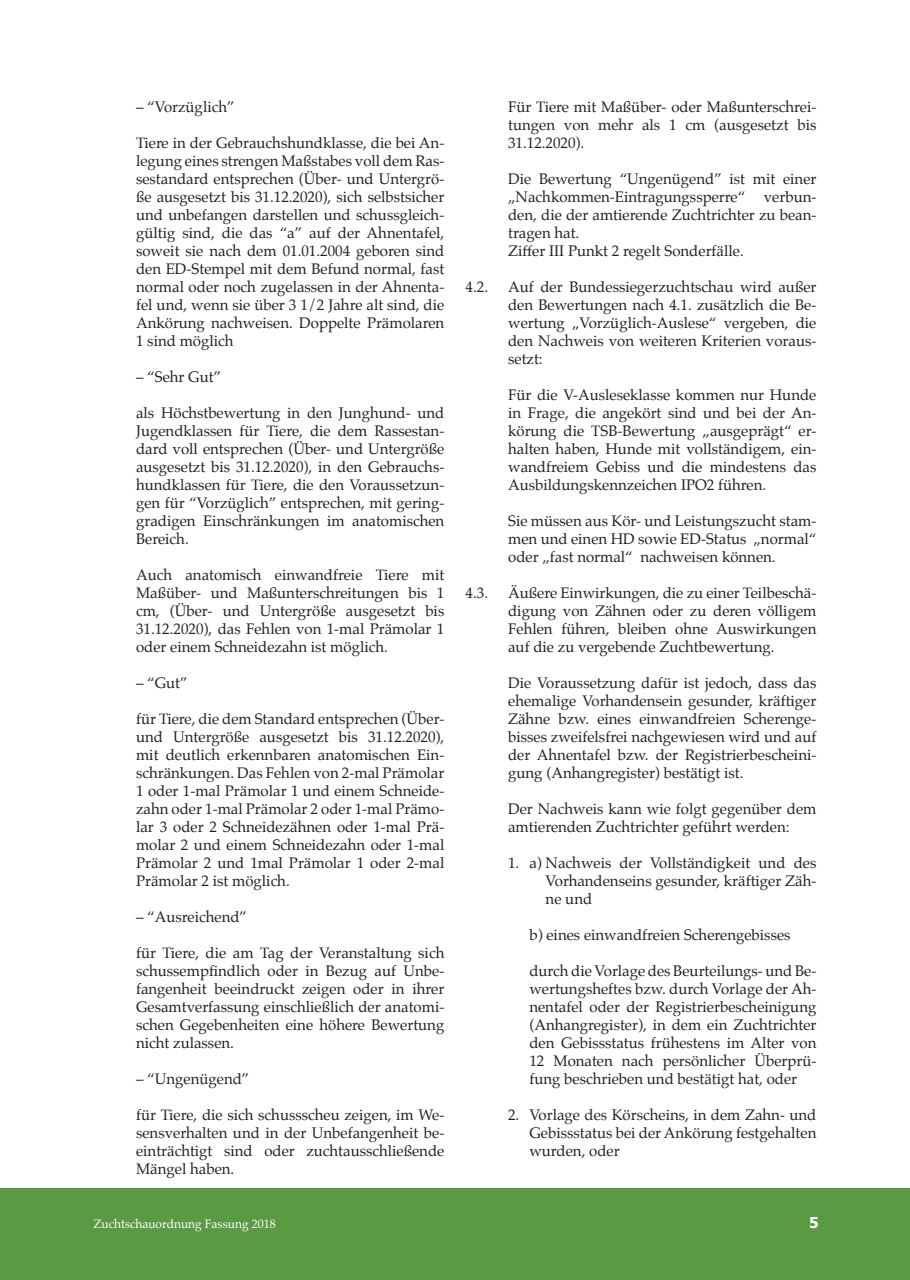
<style>
.page{position:relative;width:910px;height:1280px;background:#fff}
.page>*{position:absolute;margin:0;border:0;box-sizing:border-box;transform-origin:0 0}
.t1{font:15px/18px "Palatino";color:#231f20;text-align:justify}
.t2{font:700 15px "Tahoma";color:#fff}
.t3{font:12px "Palatino";color:#fff}
</style>
<div class="page">
<div style="left:0;top:1188px;width:910px;height:92px;background:#5a9a43"></div>
<p class="t1" style="left:136px;top:97px;width:100px">– “Vorzüglich”</p>
<p class="t1" style="left:136px;top:133px;width:310px">Tiere in der Gebrauchshundklasse, die bei An&shy;legung eines strengen Maßstabes voll dem Ras&shy;sestandard entsprechen (Über- und Untergrö&shy;ße ausgesetzt bis 31.12.2020), sich selbstsicher und unbefangen darstellen und schussgleich&shy;gültig sind, die das “a” auf der Ahnentafel, soweit sie nach dem 01.01.2004 geboren sind den ED-Stempel mit dem Befund normal, fast normal oder noch zugelassen in der Ahnenta&shy;fel und, wenn sie über 3 1/2 Jahre alt sind, die Ankörung nachweisen. Doppelte Prämolaren 1 sind möglich</p>
<p class="t1" style="left:136px;top:367px;width:87px">– “Sehr Gut”</p>
<p class="t1" style="left:136px;top:403px;width:310px">als Höchstbewertung in den Junghund- und Jugendklassen für Tiere, die dem Rassestan&shy;dard voll entsprechen (Über- und Untergröße ausgesetzt bis 31.12.2020), in den Gebrauchs&shy;hundklassen für Tiere, die den Voraussetzun&shy;gen für “Vorzüglich” entsprechen, mit gering&shy;gradigen Einschränkungen im anatomischen Bereich.</p>
<p class="t1" style="left:136px;top:565px;width:310px">Auch anatomisch einwandfreie Tiere mit Maßüber- und Maßunterschreitungen bis 1 cm, (Über- und Untergröße ausgesetzt bis 31.12.2020), das Fehlen von 1-mal Prämolar 1 oder einem Schneidezahn ist möglich.</p>
<p class="t1" style="left:136px;top:673px;width:53px">– “Gut”</p>
<p class="t1" style="left:136px;top:709px;width:310px">für Tiere, die dem Standard entsprechen (Über&shy;und Untergröße ausgesetzt bis 31.12.2020), mit deutlich erkennbaren anatomischen Ein&shy;schränkungen. Das Fehlen von 2-mal Prämolar 1 oder 1-mal Prämolar 1 und einem Schneide&shy;zahn oder 1-mal Prämolar 2 oder 1-mal Prämo&shy;lar 3 oder 2 Schneidezähnen oder 1-mal Prä&shy;molar 2 und einem Schneidezahn oder 1-mal Prämolar 2 und 1mal Prämolar 1 oder 2-mal Prämolar 2 ist möglich.</p>
<p class="t1" style="left:136px;top:907px;width:113px">– “Ausreichend”</p>
<p class="t1" style="left:136px;top:943px;width:310px">für Tiere, die am Tag der Veranstaltung sich schussempfindlich oder in Bezug auf Unbe&shy;fangenheit beeindruckt zeigen oder in ihrer Gesamtverfassung einschließlich der anatomi&shy;schen Gegebenheiten eine höhere Bewertung nicht zulassen.</p>
<p class="t1" style="left:136px;top:1069px;width:115px">– “Ungenügend”</p>
<p class="t1" style="left:136px;top:1105px;width:310px">für Tiere, die sich schussscheu zeigen, im We&shy;sensverhalten und in der Unbefangenheit be&shy;einträchtigt sind oder zuchtausschließende Mängel haben.</p>
<p class="t1" style="left:508px;top:97px;width:310px">Für Tiere mit Maßüber- oder Maßunterschrei&shy;tungen von mehr als 1 cm (ausgesetzt bis 31.12.2020).</p>
<p class="t1" style="left:508px;top:169px;width:310px;text-align:left">Die Bewertung “Ungenügend” ist mit einer „Nachkommen-Eintragungssperre“ verbun&shy;den, die der amtierende Zuchtrichter zu bean&shy;tragen hat.<br>Ziffer III Punkt 2 regelt Sonderfälle.</p>
<p class="t1" style="left:466px;top:277px;width:24px">4.2.</p>
<p class="t1" style="left:508px;top:277px;width:310px">Auf der Bundessiegerzuchtschau wird außer den Bewertungen nach 4.1. zusätzlich die Be&shy;wertung „Vorzüglich-Auslese“ vergeben, die den Nachweis von weiteren Kriterien voraus&shy;setzt:</p>
<p class="t1" style="left:508px;top:385px;width:310px">Für die V-Ausleseklasse kommen nur Hunde in Frage, die angekört sind und bei der An&shy;körung die TSB-Bewertung „ausgeprägt“ er&shy;halten haben, Hunde mit vollständigem, ein&shy;wandfreiem Gebiss und die mindestens das Ausbildungskennzeichen IPO2 führen.</p>
<p class="t1" style="left:508px;top:511px;width:310px">Sie müssen aus Kör- und Leistungszucht stam&shy;men und einen HD sowie ED-Status „normal“ oder „fast normal“ nachweisen können.</p>
<p class="t1" style="left:466px;top:583px;width:24px">4.3.</p>
<p class="t1" style="left:508px;top:583px;width:310px">Äußere Einwirkungen, die zu einer Teilbeschä&shy;digung von Zähnen oder zu deren völligem Fehlen führen, bleiben ohne Auswirkungen auf die zu vergebende Zuchtbewertung.</p>
<p class="t1" style="left:508px;top:673px;width:310px">Die Voraussetzung dafür ist jedoch, dass das ehemalige Vorhandensein gesunder, kräftiger Zähne bzw. eines einwandfreien Scherenge&shy;bisses zweifelsfrei nachgewiesen wird und auf der Ahnentafel bzw. der Registrierbescheini&shy;gung (Anhangregister) bestätigt ist.</p>
<p class="t1" style="left:508px;top:799px;width:310px">Der Nachweis kann wie folgt gegenüber dem amtierenden Zuchtrichter geführt werden:</p>
<p class="t1" style="left:546px;top:853px;width:272px;text-indent:-38px">1. a) Nachweis der Vollständigkeit und des Vorhandenseins gesunder, kräftiger Zäh&shy;ne und</p>
<p class="t1" style="left:529px;top:925px;width:263px">b) eines einwandfreien Scherengebisses</p>
<p class="t1" style="left:529px;top:961px;width:289px">durch die Vorlage des Beurteilungs- und Be&shy;wertungsheftes bzw. durch Vorlage der Ah&shy;nentafel oder der Registrierbescheinigung (Anhangregister), in dem ein Zuchtrichter den Gebissstatus frühestens im Alter von 12 Monaten nach persönlicher Überprü&shy;fung beschrieben und bestätigt hat, oder</p>
<p class="t1" style="left:529px;top:1105px;width:289px;text-indent:-21px">2. Vorlage des Körscheins, in dem Zahn- und Gebissstatus bei der Ankörung festgehalten wurden, oder</p>
<p class="t3" style="left:94px;top:1213px;width:184px">Zuchtschauordnung Fassung 2018</p>
<p class="t2" style="left:809px;top:1212px;width:11px">5</p>
</div>
